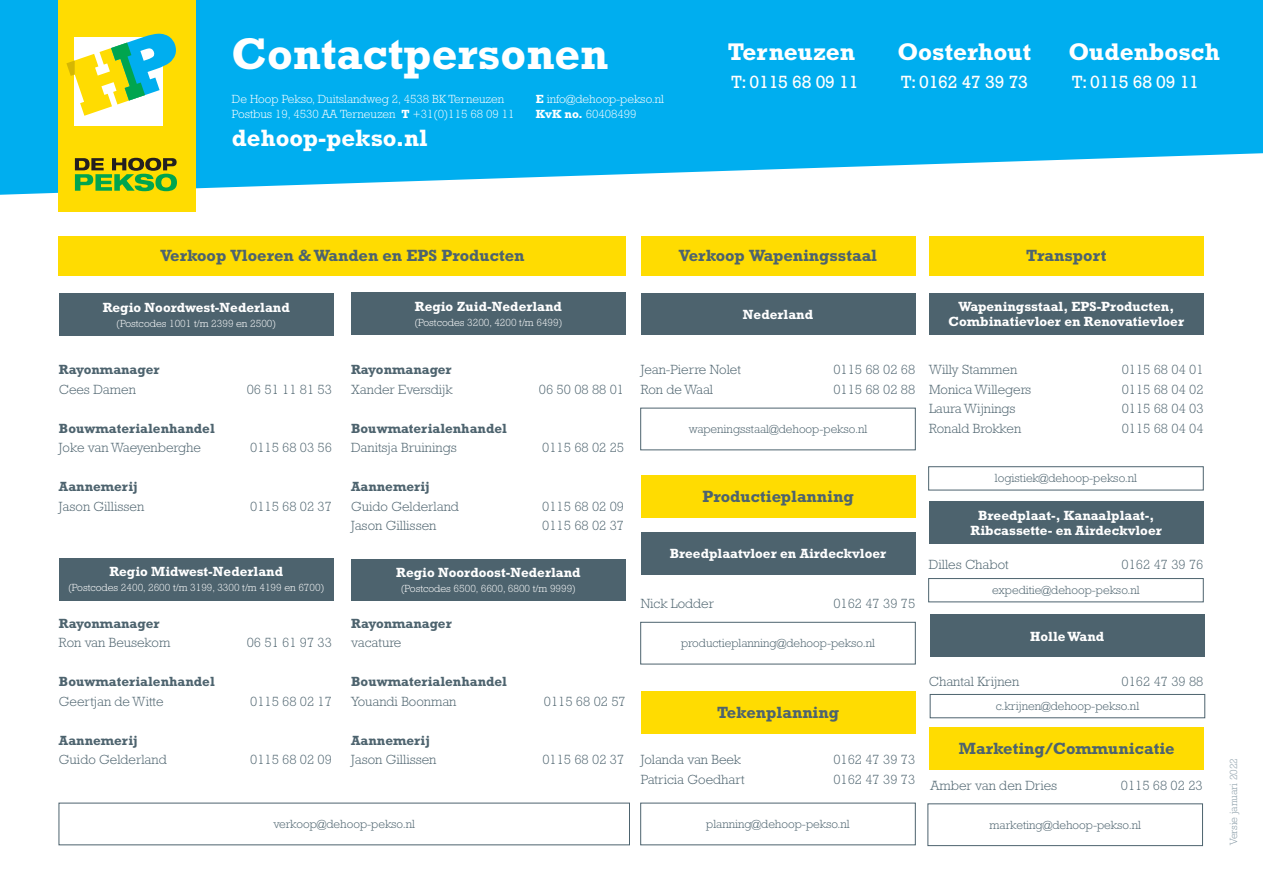
<style>
.page{position:relative;width:1263px;height:893px;background:#fff}
.page>*{position:absolute;margin:0;border:0;box-sizing:border-box;transform-origin:0 0}
.t1{font:700 45px "Rockwell Std";color:#fff}
.Koptekst{font:700 24.45px "Rockwell Std";color:#fff}
.t2{font:700 24px "Rockwell Std";color:#fff}
.Koptekst-2{font:18px "Rockwell Std";letter-spacing:-.01em;color:#fff}
.t3{font:700 16.5px "Rockwell Std";color:#4d636e}
.Koptekst-3{font:300 13.5px "Rockwell Std";color:#4d636e}
.Koptekst-4{font:700 13.5px/15px "Rockwell Std";color:#fff;text-align:center}
.Koptekst-5{font:700 13.5px "Rockwell Std";color:#4d636e}
.t4{font:300 12px "Rockwell Std";color:#4d636e}
.t5{font:300 12px/15px "Rockwell Std";color:#fff}
.Koptekst-6{font:300 10.5px "Rockwell Std";color:#fff}
.t6{font:300 10.5px "Rockwell Std";color:#889ba6}
.s1{font-weight:700}
</style>
<div class="page">
<svg style="left:0;top:0;width:1263px;height:195px;background:#1eb7f0"></svg>
<div style="left:59px;top:0;width:137px;height:211px;background:#ffdc01"></div>
<div style="left:75px;top:37px;width:88px;height:88px;background:#fff"></div>
<svg style="left:75px;top:158px;width:102px;height:33px"></svg>
<svg style="left:66px;top:33px;width:110px;height:83px"></svg>
<div style="left:59px;top:236px;width:567px;height:39px;background:#ffdc01"></div>
<div style="left:641px;top:236px;width:274px;height:39px;background:#ffdc01"></div>
<div style="left:929px;top:727px;width:275px;height:42px;background:#ffdc01"></div>
<div style="left:929px;top:236px;width:275px;height:39px;background:#ffdc01"></div>
<div style="left:641px;top:691px;width:274px;height:42px;background:#ffdc01"></div>
<div style="left:59px;top:293px;width:275px;height:43px;background:#4d636e"></div>
<div style="left:59px;top:558px;width:275px;height:42px;background:#4d636e"></div>
<div style="left:351px;top:559px;width:275px;height:41px;background:#4d636e"></div>
<div style="left:641px;top:293px;width:274px;height:42px;background:#4d636e"></div>
<div style="left:929px;top:502px;width:274px;height:42px;background:#4d636e"></div>
<div style="left:930px;top:615px;width:274px;height:42px;background:#4d636e"></div>
<div style="left:929px;top:293px;width:275px;height:42px;background:#4d636e"></div>
<div style="left:927px;top:803px;width:276px;height:43px;border:1px solid #4d636e"></div>
<div style="left:928px;top:466px;width:276px;height:24px;border:1px solid #4d636e"></div>
<div style="left:928px;top:578px;width:276px;height:24px;border:1px solid #4d636e"></div>
<div style="left:930px;top:694px;width:275px;height:24px;border:1px solid #4d636e"></div>
<div style="left:641px;top:475px;width:274px;height:43px;background:#ffdc01"></div>
<div style="left:641px;top:532px;width:274px;height:42px;background:#4d636e"></div>
<div style="left:640px;top:622px;width:276px;height:42px;border:1px solid #4d636e"></div>
<div style="left:351px;top:292px;width:275px;height:43px;background:#4d636e"></div>
<p class="t1" style="left:232px;top:27px;width:378px">Contactpersonen</p>
<p class="t5" style="left:232px;top:91px;width:284px">De Hoop Pekso, Duitslandweg 2, 4538 BK Terneuzen<br>Postbus 19, 4530 AA Terneuzen <span class="s1">T</span> +31(0)115 68 09 11</p>
<p class="t2" style="left:232px;top:123px;width:197px">dehoop-pekso.nl</p>
<p class="t5" style="left:536px;top:91px;width:130px"><span class="s1">E</span> info@dehoop-pekso.nl</p>
<p class="t5" style="left:536px;top:106px;width:102px"><span class="s1">KvK no.</span> 60408499</p>
<p class="Koptekst" style="left:728px;top:38px;width:129px">Terneuzen</p>
<p class="Koptekst" style="left:897px;top:38px;width:135px">Oosterhout</p>
<p class="Koptekst" style="left:1068px;top:38px;width:153px">Oudenbosch</p>
<p class="Koptekst-2" style="left:731px;top:72px;width:128px">T: 0115 68 09 11</p>
<p class="Koptekst-2" style="left:901px;top:72px;width:128px">T: 0162 47 39 73</p>
<p class="Koptekst-2" style="left:1072px;top:72px;width:128px">T: 0115 68 09 11</p>
<p class="t3" style="left:160px;top:246px;width:366px">Verkoop Vloeren &amp; Wanden en EPS Producten</p>
<p class="t3" style="left:679px;top:246px;width:200px">Verkoop Wapeningsstaal</p>
<p class="t3" style="left:1026px;top:246px;width:82px">Transport</p>
<p class="Koptekst-4" style="left:103px;top:299px;width:189px">Regio Noordwest-Nederland</p>
<p class="Koptekst-6" style="left:116px;top:317px;width:161px">(Postcodes 1001 t/m 2399 en 2500)</p>
<p class="Koptekst-5" style="left:59px;top:361px;width:102px">Rayonmanager</p>
<p class="Koptekst-3" style="left:59px;top:381px;width:78px">Cees Damen</p>
<p class="Koptekst-3" style="left:247px;top:381px;width:87px">06 51 11 81 53</p>
<p class="Koptekst-5" style="left:59px;top:420px;width:157px">Bouwmaterialenhandel</p>
<p class="Koptekst-3" style="left:59px;top:440px;width:143px">Joke van Waeyenberghe</p>
<p class="Koptekst-3" style="left:250px;top:440px;width:83px">0115 68 03 56</p>
<p class="Koptekst-5" style="left:59px;top:478px;width:80px">Aannemerij</p>
<p class="Koptekst-3" style="left:59px;top:498px;width:87px">Jason Gillissen</p>
<p class="Koptekst-3" style="left:250px;top:498px;width:83px">0115 68 02 37</p>
<p class="Koptekst-4" style="left:109px;top:564px;width:175px">Regio Midwest-Nederland</p>
<p class="Koptekst-6" style="left:68px;top:582px;width:258px">(Postcodes 2400, 2600 t/m 3199, 3300 t/m 4199 en 6700)</p>
<p class="Koptekst-5" style="left:59px;top:615px;width:102px">Rayonmanager</p>
<p class="Koptekst-3" style="left:59px;top:635px;width:113px">Ron van Beusekom</p>
<p class="Koptekst-3" style="left:247px;top:635px;width:87px">06 51 61 97 33</p>
<p class="Koptekst-5" style="left:59px;top:673px;width:157px">Bouwmaterialenhandel</p>
<p class="Koptekst-3" style="left:59px;top:693px;width:106px">Geertjan de Witte</p>
<p class="Koptekst-3" style="left:250px;top:693px;width:83px">0115 68 02 17</p>
<p class="Koptekst-5" style="left:59px;top:732px;width:80px">Aannemerij</p>
<p class="Koptekst-3" style="left:59px;top:752px;width:109px">Guido Gelderland</p>
<p class="Koptekst-3" style="left:250px;top:752px;width:83px">0115 68 02 09</p>
<p class="Koptekst-4" style="left:415px;top:299px;width:149px">Regio Zuid-Nederland</p>
<p class="Koptekst-6" style="left:414px;top:316px;width:150px">(Postcodes 3200, 4200 t/m 6499)</p>
<p class="Koptekst-5" style="left:351px;top:361px;width:102px">Rayonmanager</p>
<p class="Koptekst-3" style="left:351px;top:381px;width:103px">Xander Eversdijk</p>
<p class="Koptekst-3" style="left:539px;top:381px;width:87px">06 50 08 88 01</p>
<p class="Koptekst-5" style="left:351px;top:420px;width:157px">Bouwmaterialenhandel</p>
<p class="Koptekst-3" style="left:351px;top:440px;width:107px">Danitsja Bruinings</p>
<p class="Koptekst-3" style="left:542px;top:440px;width:83px">0115 68 02 25</p>
<p class="Koptekst-5" style="left:351px;top:478px;width:80px">Aannemerij</p>
<p class="Koptekst-3" style="left:351px;top:498px;width:109px">Guido Gelderland</p>
<p class="Koptekst-3" style="left:542px;top:498px;width:83px">0115 68 02 09</p>
<p class="Koptekst-3" style="left:351px;top:518px;width:87px">Jason Gillissen</p>
<p class="Koptekst-3" style="left:542px;top:518px;width:83px">0115 68 02 37</p>
<p class="Koptekst-4" style="left:396px;top:564px;width:186px">Regio Noordoost-Nederland</p>
<p class="Koptekst-6" style="left:401px;top:582px;width:177px">(Postcodes 6500, 6600, 6800 t/m 9999)</p>
<p class="Koptekst-5" style="left:351px;top:615px;width:102px">Rayonmanager</p>
<p class="Koptekst-3" style="left:351px;top:635px;width:52px">vacature</p>
<p class="Koptekst-5" style="left:351px;top:673px;width:157px">Bouwmaterialenhandel</p>
<p class="Koptekst-3" style="left:351px;top:693px;width:107px">Youandi Boonman</p>
<p class="Koptekst-3" style="left:544px;top:693px;width:83px">0115 68 02 57</p>
<p class="Koptekst-5" style="left:351px;top:732px;width:80px">Aannemerij</p>
<p class="Koptekst-3" style="left:351px;top:752px;width:87px">Jason Gillissen</p>
<p class="Koptekst-3" style="left:542px;top:752px;width:83px">0115 68 02 37</p>
<p class="t4" style="left:273px;top:817px;width:143px">verkoop@dehoop-pekso.nl</p>
<p class="Koptekst-4" style="left:743px;top:306px;width:72px">Nederland</p>
<p class="Koptekst-4" style="left:948px;top:299px;width:237px">Wapeningsstaal, EPS-Producten,<br>Combinatievloer en Renovatievloer</p>
<p class="Koptekst-3" style="left:641px;top:362px;width:102px">Jean-Pierre Nolet</p>
<p class="Koptekst-3" style="left:833px;top:362px;width:83px">0115 68 02 68</p>
<p class="Koptekst-3" style="left:641px;top:381px;width:74px">Ron de Waal</p>
<p class="Koptekst-3" style="left:833px;top:381px;width:83px">0115 68 02 88</p>
<p class="t4" style="left:689px;top:422px;width:180px">wapeningsstaal@dehoop-pekso.nl</p>
<p class="Koptekst-3" style="left:929px;top:362px;width:90px">Willy Stammen</p>
<p class="Koptekst-3" style="left:1122px;top:362px;width:83px">0115 68 04 01</p>
<p class="Koptekst-3" style="left:929px;top:381px;width:104px">Monica Willegers</p>
<p class="Koptekst-3" style="left:1122px;top:381px;width:83px">0115 68 04 02</p>
<p class="Koptekst-3" style="left:929px;top:401px;width:88px">Laura Wijnings</p>
<p class="Koptekst-3" style="left:1122px;top:401px;width:83px">0115 68 04 03</p>
<p class="Koptekst-3" style="left:929px;top:420px;width:94px">Ronald Brokken</p>
<p class="Koptekst-3" style="left:1122px;top:420px;width:83px">0115 68 04 04</p>
<p class="t3" style="left:702px;top:487px;width:153px">Productieplanning</p>
<p class="Koptekst-4" style="left:670px;top:545px;width:218px">Breedplaatvloer en Airdeckvloer</p>
<p class="Koptekst-3" style="left:641px;top:596px;width:75px">Nick Lodder</p>
<p class="Koptekst-3" style="left:833px;top:596px;width:83px">0162 47 39 75</p>
<p class="t4" style="left:681px;top:636px;width:195px">productieplanning@dehoop-pekso.nl</p>
<p class="t3" style="left:717px;top:702px;width:124px">Tekenplanning</p>
<p class="Koptekst-3" style="left:641px;top:752px;width:102px">Jolanda van Beek</p>
<p class="Koptekst-3" style="left:833px;top:752px;width:83px">0162 47 39 73</p>
<p class="Koptekst-3" style="left:641px;top:771px;width:106px">Patricia Goedhart</p>
<p class="Koptekst-3" style="left:833px;top:771px;width:83px">0162 47 39 73</p>
<p class="t4" style="left:706px;top:817px;width:145px">planning@dehoop-pekso.nl</p>
<p class="t4" style="left:995px;top:472px;width:144px">logistiek@dehoop-pekso.nl</p>
<p class="Koptekst-4" style="left:970px;top:508px;width:193px">Breedplaat-, Kanaalplaat-,<br>Ribcassette- en Airdeckvloer</p>
<p class="Koptekst-3" style="left:929px;top:557px;width:81px">Dilles Chabot</p>
<p class="Koptekst-3" style="left:1121px;top:557px;width:83px">0162 47 39 76</p>
<p class="t4" style="left:992px;top:583px;width:149px">expeditie@dehoop-pekso.nl</p>
<p class="Koptekst-4" style="left:1030px;top:628px;width:76px">Holle Wand</p>
<p class="Koptekst-3" style="left:929px;top:674px;width:92px">Chantal Krijnen</p>
<p class="Koptekst-3" style="left:1121px;top:674px;width:83px">0162 47 39 88</p>
<p class="t4" style="left:996px;top:699px;width:145px">c.krijnen@dehoop-pekso.nl</p>
<p class="t3" style="left:959px;top:738px;width:217px">Marketing/Communicatie</p>
<p class="Koptekst-3" style="left:930px;top:778px;width:128px">Amber van den Dries</p>
<p class="Koptekst-3" style="left:1121px;top:778px;width:83px">0115 68 02 23</p>
<p class="t4" style="left:989px;top:818px;width:153px">marketing@dehoop-pekso.nl</p>
<p class="t6" style="left:1228px;top:845px;width:89px;rotate:-90deg">Versie januari 2022</p>
</div>
